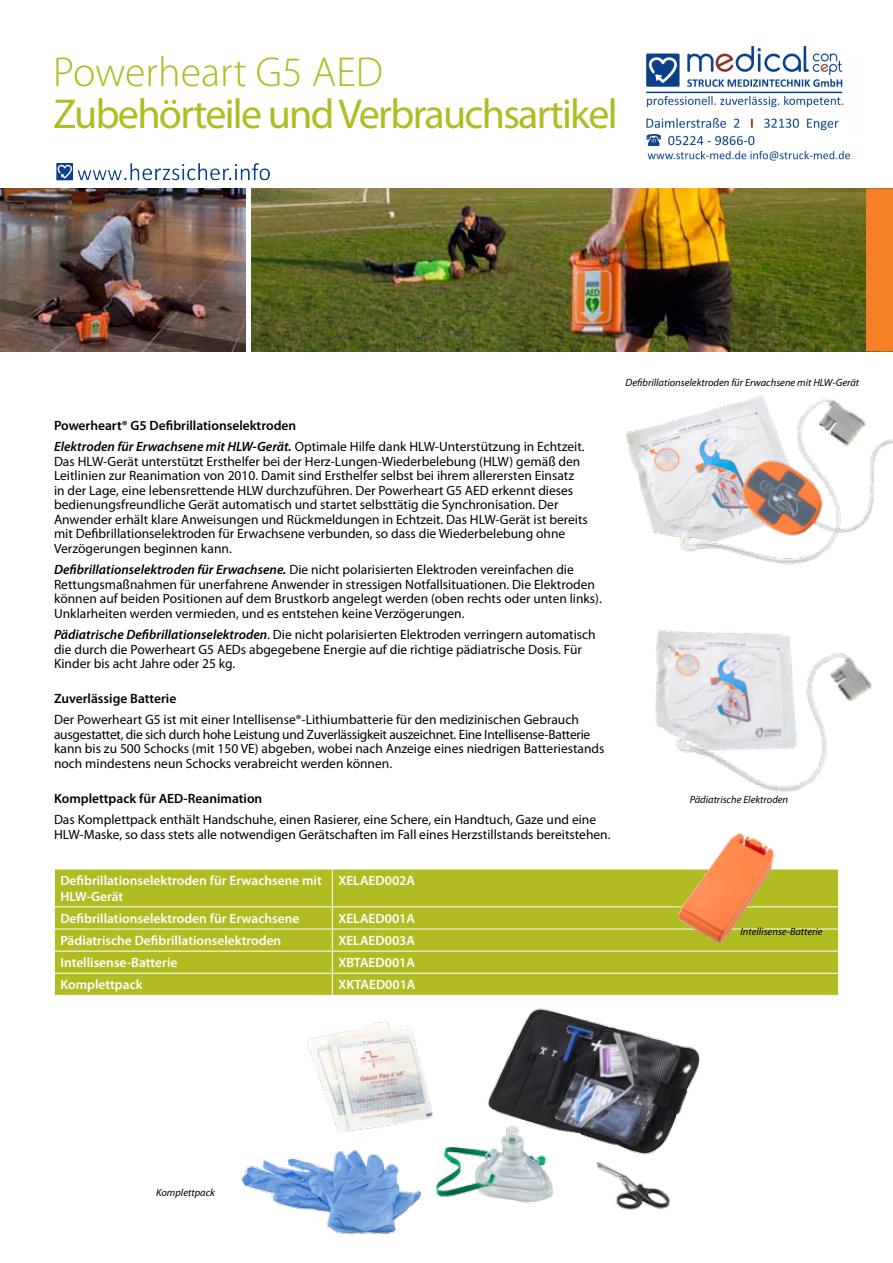
<style>
.page{position:relative;width:893px;height:1263px;background:#fff}
.page>*{position:absolute;margin:0;border:0;box-sizing:border-box;transform-origin:0 0}
.t1{font:42px "Myriad Pro";letter-spacing:-.04em;color:#b0bc22}
.t2{font:300 42px "Myriad Pro";color:#b0bc22}
.t3{font:13.5px/14.5px "Myriad Pro";color:#000}
.t4{font:600 13.5px/15.8px "Myriad Pro";color:#fff}
.t5{font:600 13.5px "Myriad Pro";color:#000}
.t6{font:italic 10.5px "Myriad Pro";color:#000}
.s1{font-weight:600}
.s2{font-weight:600;font-style:italic}
</style>
<div class="page">
<img style="left:0;top:189px;width:246px;height:162px">
<img style="left:252px;top:189px;width:614px;height:162px">
<div style="left:866px;top:189px;width:27px;height:162px;background:#f58025"></div>
<div style="left:55px;top:870px;width:783px;height:125px;background:#b0bc22"></div>
<hr style="left:332px;top:869px;width:1px;height:37px;background:#fff">
<hr style="left:54px;top:951px;width:278px;height:1px;background:#fff">
<hr style="left:332px;top:951px;width:507px;height:1px;background:#fff">
<hr style="left:54px;top:973px;width:278px;height:1px;background:#fff">
<hr style="left:332px;top:973px;width:507px;height:1px;background:#fff">
<hr style="left:54px;top:929px;width:278px;height:1px;background:#fff">
<svg style="left:54px;top:907px;width:1px;height:88px"></svg>
<hr style="left:332px;top:929px;width:507px;height:1px;background:#fff">
<svg style="left:332px;top:907px;width:1px;height:88px"></svg>
<svg style="left:838px;top:907px;width:1px;height:88px"></svg>
<hr style="left:54px;top:906px;width:278px;height:1px;background:#fff">
<hr style="left:332px;top:906px;width:507px;height:1px;background:#fff">
<img style="left:674px;top:833px;width:118px;height:111px">
<img style="left:626px;top:406px;width:99px;height:146px">
<img style="left:725px;top:394px;width:168px;height:171px">
<img style="left:655px;top:629px;width:217px;height:163px">
<img style="left:241px;top:1008px;width:459px;height:227px">
<img style="left:646px;top:47px;width:203px;height:114px">
<img style="left:56px;top:163px;width:214px;height:18px">
<h1 class="t2" style="left:53px;top:46px;width:332px">Powerheart G5 AED</h1>
<h1 class="t1" style="left:53px;top:88px;width:566px">Zubehörteile und Verbrauchsartikel</h1>
<p class="t3" style="left:54px;top:414px;width:532px;line-height:21.3px"><span class="s1">Powerheart® G5 Defibrillationselektroden<br></span><span class="s2">Elektroden für Erwachsene mit HLW-Gerät.</span> Optimale Hilfe dank HLW-Unterstützung in Echtzeit.</p>
<p class="t3" style="left:54px;top:453px;width:535px">Das HLW-Gerät unterstützt Ersthelfer bei der Herz-Lungen-Wiederbelebung (HLW) gemäß den Leitlinien zur Reanimation von 2010. Damit sind Ersthelfer selbst bei ihrem allerersten Einsatz in der Lage, eine lebensrettende HLW durchzuführen. Der Powerheart G5 AED erkennt dieses bedienungsfreundliche Gerät automatisch und startet selbsttätig die Synchronisation. Der Anwender erhält klare Anweisungen und Rückmeldungen in Echtzeit. Das HLW-Gerät ist bereits mit Defibrillationselektroden für Erwachsene verbunden, so dass die Wiederbelebung ohne Verzögerungen beginnen kann.</p>
<p class="t3" style="left:54px;top:562px;width:549px"><span class="s2">Defibrillationselektroden für Erwachsene.</span> Die nicht polarisierten Elektroden vereinfachen die Rettungsmaßnahmen für unerfahrene Anwender in stressigen Notfallsituationen. Die Elektroden können auf beiden Positionen auf dem Brustkorb angelegt werden (oben rechts oder unten links).<br>Unklarheiten werden vermieden, und es entstehen keine Verzögerungen.</p>
<p class="t3" style="left:54px;top:627px;width:543px"><span class="s2">Pädiatrische Defibrillationselektroden</span>. Die nicht polarisierten Elektroden verringern automatisch die durch die Powerheart G5 AEDs abgegebene Energie auf die richtige pädiatrische Dosis. Für<br>Kinder bis acht Jahre oder 25 kg.</p>
<p class="t5" style="left:54px;top:690px;width:124px">Zuverlässige Batterie</p>
<p class="t3" style="left:54px;top:712px;width:552px">Der Powerheart G5 ist mit einer Intellisense®-Lithiumbatterie für den medizinischen Gebrauch ausgestattet, die sich durch hohe Leistung und Zuverlässigkeit auszeichnet. Eine Intellisense-Batterie kann bis zu 500 Schocks (mit 150 VE) abgeben, wobei nach Anzeige eines niedrigen Batteriestands noch mindestens neun Schocks verabreicht werden können.</p>
<p class="t5" style="left:54px;top:790px;width:210px">Komplettpack für AED-Reanimation</p>
<p class="t3" style="left:54px;top:812px;width:558px">Das Komplettpack enthält Handschuhe, einen Rasierer, eine Schere, ein Handtuch, Gaze und eine<br>HLW-Maske, so dass stets alle notwendigen Gerätschaften im Fall eines Herzstillstands bereitstehen.</p>
<p class="t4" style="left:60px;top:872px;width:263px">Defibrillationselektroden für Erwachsene mit<br>HLW-Gerät</p>
<p class="t4" style="left:338px;top:872px;width:78px">XELAED002A</p>
<p class="t4" style="left:60px;top:910px;width:241px">Defibrillationselektroden für Erwachsene</p>
<p class="t4" style="left:338px;top:910px;width:78px">XELAED001A</p>
<p class="t4" style="left:60px;top:932px;width:222px">Pädiatrische Defibrillationselektroden</p>
<p class="t4" style="left:338px;top:932px;width:78px">XELAED003A</p>
<p class="t4" style="left:60px;top:954px;width:119px">Intellisense-Batterie</p>
<p class="t4" style="left:338px;top:954px;width:78px">XBTAED001A</p>
<p class="t4" style="left:60px;top:977px;width:84px">Komplettpack</p>
<p class="t4" style="left:338px;top:977px;width:79px">XKTAED001A</p>
<p class="t6" style="left:626px;top:376px;width:235px">Defibrillationselektroden für Erwachsene mit HLW-Gerät</p>
<p class="t6" style="left:690px;top:793px;width:100px">Pädiatrische Elektroden</p>
<p class="t6" style="left:740px;top:925px;width:84px">Intellisense-Batterie</p>
<p class="t6" style="left:156px;top:1186px;width:60px">Komplettpack</p>
</div>
